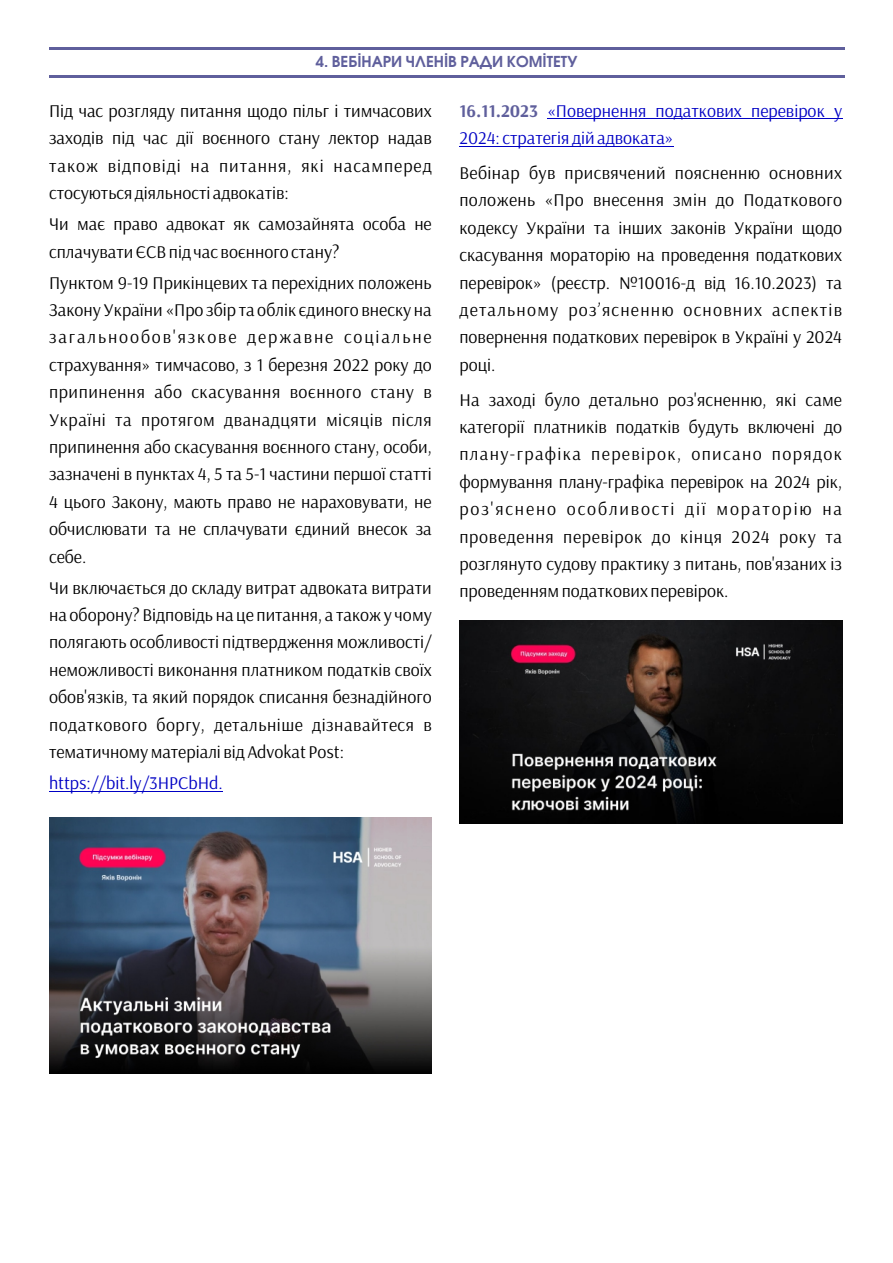
<style>
.page{position:relative;width:893px;height:1263px;background:#fff}
.page>*{position:absolute;margin:0;border:0;box-sizing:border-box;transform-origin:0 0}
.t1{font:18px/27.5px "Arsenal";color:#000;text-align:justify}
.t2{font:18px/27.5px "Arsenal";color:#0000c4}
.t3{font:600 15px "Avant Garde Gothic C";color:#5f5f9c}
.s1{font-weight:700;color:#5f5f9c}
</style>
<div class="page">
<hr style="left:547px;top:118px;width:295px;height:1px;background:#0000c4">
<hr style="left:459px;top:146px;width:215px;height:1px;background:#0000c4">
<hr style="left:49px;top:47px;width:795px;height:3px;background:#5f5f9c">
<hr style="left:49px;top:75px;width:795px;height:2px;background:#5f5f9c">
<hr style="left:49px;top:791px;width:174px;height:1px;background:#0000c4">
<img style="left:49px;top:818px;width:383px;height:255px">
<img style="left:459px;top:621px;width:383px;height:203px">
<p class="t3" style="left:316px;top:55px;width:263px">4. ВЕБІНАРИ ЧЛЕНІВ РАДИ КОМІТЕТУ</p>
<p class="t1" style="left:49px;top:96px;width:384px">Під час розгляду питання щодо пільг і тимчасових заходів під час дії воєнного стану лектор надав також відповіді на питання, які насамперед стосуються діяльності адвокатів:</p>
<p class="t1" style="left:49px;top:210px;width:384px">Чи має право адвокат як самозайнята особа не сплачувати ЄСВ під час воєнного стану?</p>
<p class="t1" style="left:49px;top:268px;width:384px">Пунктом 9-19 Прикінцевих та перехідних положень Закону України «Про збір та облік єдиного внеску на загальнообов'язкове державне соціальне страхування» тимчасово, з 1 березня 2022 року до припинення або скасування воєнного стану в Україні та протягом дванадцяти місяців після припинення або скасування воєнного стану, особи, зазначені в пунктах 4, 5 та 5-1 частини першої статті 4 цього Закону, мають право не нараховувати, не обчислювати та не сплачувати єдиний внесок за себе.</p>
<p class="t1" style="left:49px;top:573px;width:384px">Чи включається до складу витрат адвоката витрати на оборону? Відповідь на це питання, а також у чому полягають особливості підтвердження можливості/ неможливості виконання платником податків своїх обов'язків, та який порядок списання безнадійного податкового боргу, детальніше дізнавайтеся в тематичному матеріалі від Advokat Post:</p>
<p class="t2" style="left:49px;top:769px;width:175px">https://bit.ly/3HPCbHd.</p>
<p class="t2" style="left:459px;top:96px;width:384px"><span class="s1">16.11.2023</span> «Повернення податкових перевірок у<br>2024: стратегія дій адвоката»</p>
<p class="t1" style="left:459px;top:159px;width:384px">Вебінар був присвячений поясненню основних положень «Про внесення змін до Податкового кодексу України та інших законів України щодо скасування мораторію на проведення податкових перевірок» (реєстр. №10016-д від 16.10.2023) та детальному розʼясненню основних аспектів повернення податкових перевірок в Україні у 2024 році.</p>
<p class="t1" style="left:459px;top:385px;width:384px">На заході було детально роз'ясненню, які саме категорії платників податків будуть включені до плану-графіка перевірок, описано порядок формування плану-графіка перевірок на 2024 рік, роз'яснено особливості дії мораторію на проведення перевірок до кінця 2024 року та розглянуто судову практику з питань, пов'язаних із проведенням податкових перевірок.</p>
</div>
